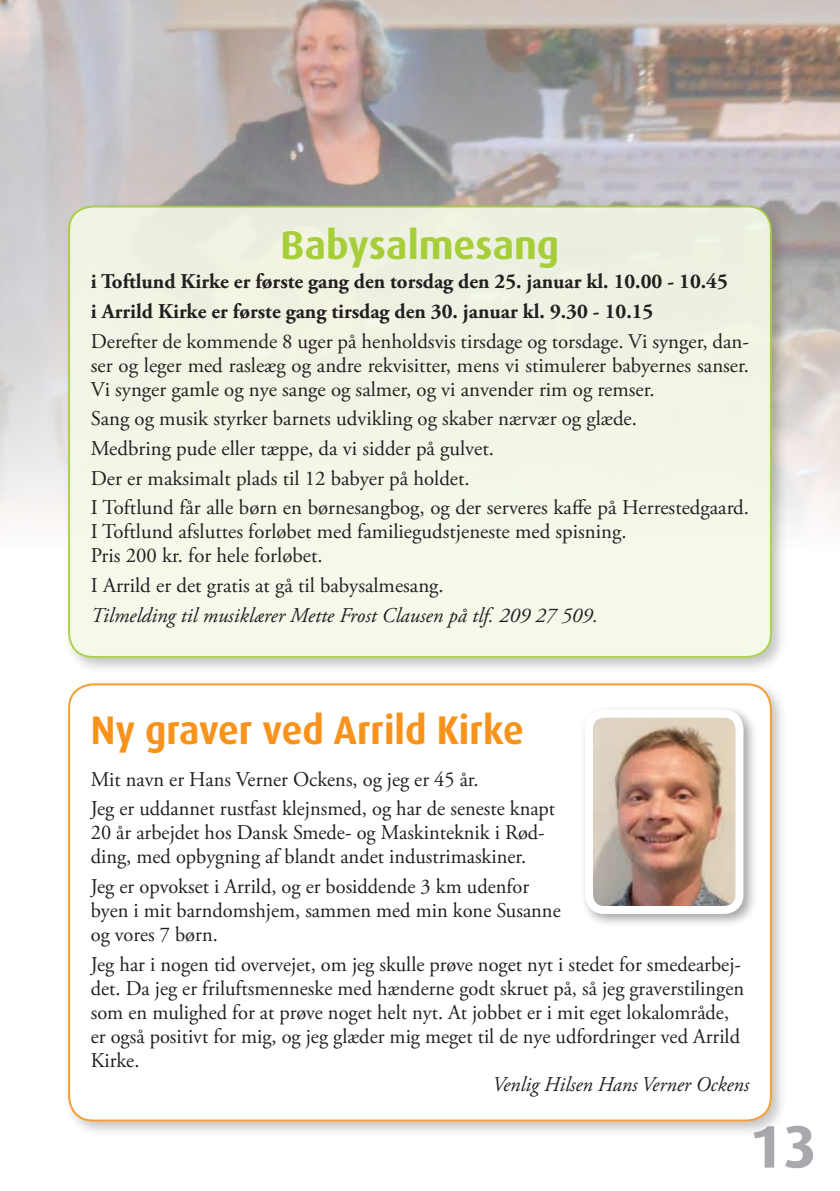
<style>
.page{position:relative;width:840px;height:1191px;background:#fff}
.page>*{position:absolute;margin:0;border:0;box-sizing:border-box;transform-origin:0 0}
.t1{font:700 60px "Dax";color:#a8a9ad}
.t2{font:700 40px "Dax";color:#f7931d;scale:.94 1}
.t3{font:700 40px "Dax";color:#a6ce39}
.t4{font:21px/24px "Adobe Garamond Pro";color:#231f20}
.t5{font:700 21px/29.6px "Adobe Garamond Pro";color:#231f20}
.t6{font:italic 21px "Adobe Garamond Pro";color:#231f20}
</style>
<div class="page">
<img style="left:0;top:0;width:839px;height:524px">
<div style="left:63px;top:678px;width:725px;height:460px;background:#231f20;opacity:.3"></div>
<div style="left:69px;top:684px;width:701px;height:436px;background:#fff;border-radius:24px"></div>
<div style="left:68px;top:683px;width:703px;height:438px;border:2px solid #f7931d;border-radius:24px"></div>
<div style="left:580px;top:705px;width:177px;height:223px;background:#231f20;opacity:.4"></div>
<img style="left:593px;top:718px;width:141px;height:187px">
<div style="left:584px;top:709px;width:159px;height:205px;border:8px solid #fff;border-radius:15px"></div>
<div style="left:63px;top:200px;width:725px;height:474px;background:#231f20;opacity:.3"></div>
<div style="left:69px;top:206px;width:701px;height:451px;background:#f4f9e8;border-radius:23px"></div>
<div style="left:68px;top:205px;width:703px;height:453px;border:2px solid #a6ce39;border-radius:23px"></div>
<h2 class="t3" style="left:280px;top:222px;width:280px">Babysalmesang</h2>
<p class="t5" style="left:91px;top:267px;width:638px">i Toftlund Kirke er første gang den torsdag den 25. januar kl. 10.00 - 10.45 i Arrild Kirke er første gang tirsdag den 30. januar kl. 9.30 - 10.15</p>
<p class="t4" style="left:91px;top:330px;width:659px;text-align:justify">Derefter de kommende 8 uger på henholdsvis tirsdage og torsdage. Vi synger, dan&shy;ser og leger med rasleæg og andre rekvisitter, mens vi stimulerer babyernes sanser.<br>Vi synger gamle og nye sange og salmer, og vi anvender rim og remser.</p>
<p class="t4" style="left:91px;top:404px;width:659px;line-height:29.6px">Sang og musik styrker barnets udvikling og skaber nærvær og glæde.<br>Medbring pude eller tæppe, da vi sidder på gulvet.<br>Der er maksimalt plads til 12 babyer på holdet.<br>I Toftlund får alle børn en børnesangbog, og der serveres kaffe på Herrestedgaard.</p>
<p class="t4" style="left:91px;top:520px;width:537px">I Toftlund afsluttes forløbet med familiegudstjeneste med spisning.<br>Pris 200 kr. for hele forløbet.</p>
<p class="t4" style="left:91px;top:574px;width:354px">I Arrild er det gratis at gå til babysalmesang.</p>
<p class="t6" style="left:91px;top:602px;width:508px">Tilmelding til musiklærer Mette Frost Clausen på tlf. 209 27 509.</p>
<h2 class="t2" style="left:91px;top:707px;width:462px">Ny graver ved Arrild Kirke</h2>
<p class="t4" style="left:91px;top:765px;width:465px;line-height:29.6px">Mit navn er Hans Verner Ockens, og jeg er 45 år.<br>Jeg er uddannet rustfast klejnsmed, og har de seneste knapt</p>
<p class="t4" style="left:91px;top:821px;width:455px">20 år arbejdet hos Dansk Smede- og Maskinteknik i Rød&shy;ding, med opbygning af blandt andet industrimaskiner.</p>
<p class="t4" style="left:91px;top:875px;width:471px">Jeg er opvokset i Arrild, og er bosiddende 3 km udenfor byen i mit barndomshjem, sammen med min kone Susanne og vores 7 børn.</p>
<p class="t4" style="left:91px;top:953px;width:654px">Jeg har i nogen tid overvejet, om jeg skulle prøve noget nyt i stedet for smedearbej&shy;det. Da jeg er friluftsmenneske med hænderne godt skruet på, så jeg graverstilingen som en mulighed for at prøve noget helt nyt. At jobbet er i mit eget lokalområde, er også positivt for mig, og jeg glæder mig meget til de nye udfordringer ved Arrild Kirke.</p>
<p class="t6" style="left:492px;top:1071px;width:258px">Venlig Hilsen Hans Verner Ockens</p>
<h1 class="t1" style="left:749px;top:1114px;width:69px">13</h1>
</div>
